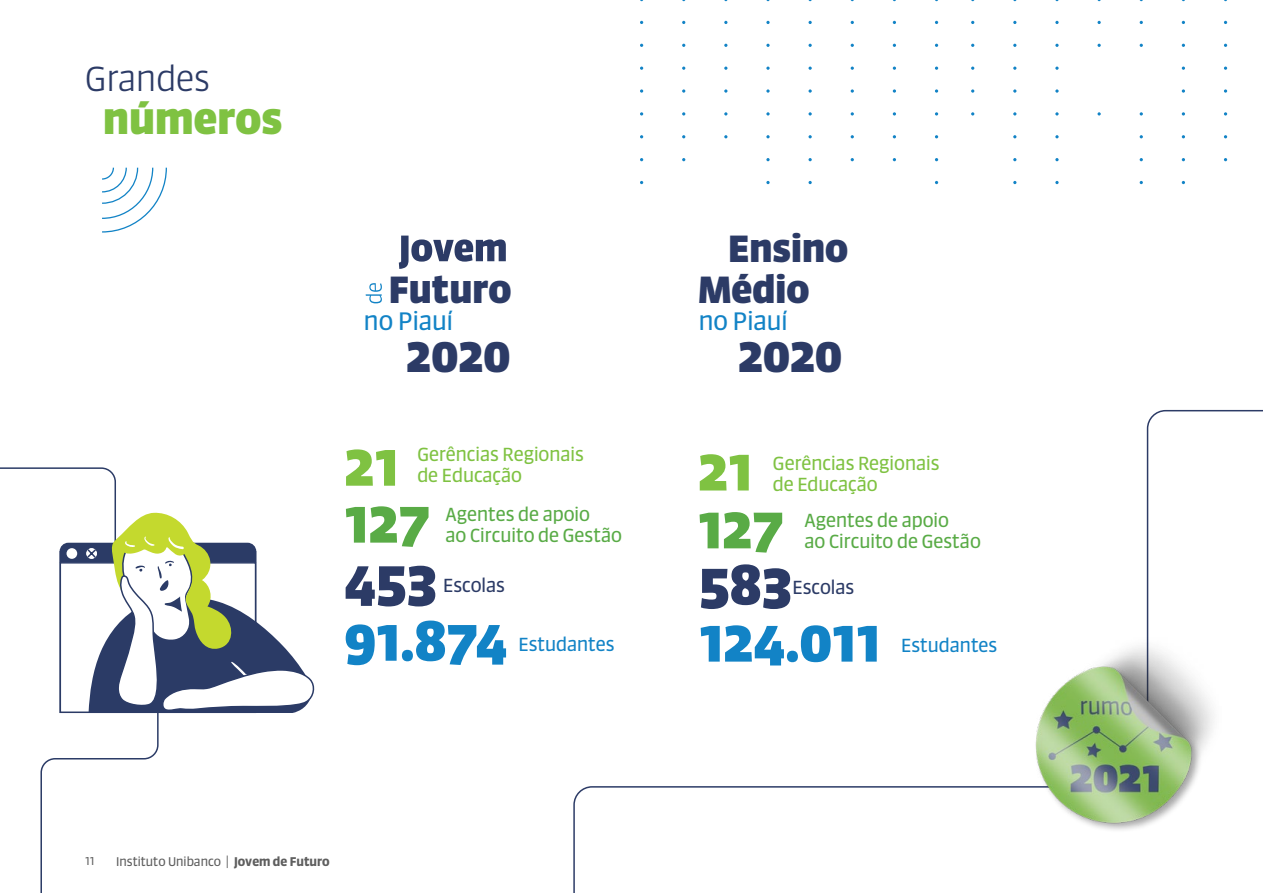
<style>
.page{position:relative;width:1263px;height:893px;background:#fff}
.page>*{position:absolute;margin:0;border:0;box-sizing:border-box;transform-origin:0 0}
.t1{font:900 54px "Sanuk Big Pro";color:#1283c6}
.t2{font:900 54px "Sanuk Big Pro";color:#59ab46}
.t3{font:900 54px "Sanuk Big Pro";color:#2c3b66}
.t4{font:900 54px "Sanuk Big Pro";color:#7fc242}
.t5{font:900 45px "Sanuk Big Pro";color:#2c3b66}
.t6{font:900 40.5px "Sanuk Big Pro";color:#7fc242}
.t7{font:900 36px "Sanuk Big Pro";color:#2c3b66}
.t8{font:300 33px "Sanuk Big Pro";color:#2c3b66}
.t9{font:24px "Sanuk Big Pro";color:#1283c6}
.t10{font:18px/21px "Sanuk Big Pro";color:#59ab46}
.t11{font:18px/21px "Sanuk Big Pro";color:#7fc242}
.t12{font:18px "Sanuk Big Pro";color:#1283c6}
.t13{font:18px "Sanuk Big Pro";color:#2c3b66}
.t14{font:12px "Sanuk Big Pro";color:#5e5e5e}
.t15{font:12px "Sanuk";color:#5e5e5e}
.s1{font-weight:700}
</style>
<div class="page">
<svg style="left:399px;top:236px;width:107px;height:33px"></svg>
<svg style="left:366px;top:283px;width:16px;height:20px"></svg>
<svg style="left:1224px;top:112px;width:3px;height:4px"></svg>
<svg style="left:1224px;top:89px;width:3px;height:4px"></svg>
<svg style="left:1182px;top:112px;width:3px;height:4px"></svg>
<svg style="left:1182px;top:89px;width:3px;height:4px"></svg>
<svg style="left:1140px;top:112px;width:3px;height:4px"></svg>
<svg style="left:1097px;top:112px;width:4px;height:4px"></svg>
<svg style="left:1097px;top:44px;width:4px;height:3px"></svg>
<svg style="left:1097px;top:21px;width:4px;height:3px"></svg>
<svg style="left:1055px;top:181px;width:4px;height:3px"></svg>
<svg style="left:1055px;top:158px;width:4px;height:3px"></svg>
<svg style="left:1055px;top:135px;width:4px;height:3px"></svg>
<svg style="left:1055px;top:112px;width:4px;height:4px"></svg>
<svg style="left:1055px;top:89px;width:4px;height:4px"></svg>
<svg style="left:1055px;top:67px;width:4px;height:3px"></svg>
<svg style="left:1055px;top:44px;width:4px;height:3px"></svg>
<svg style="left:1055px;top:21px;width:4px;height:3px"></svg>
<svg style="left:971px;top:112px;width:3px;height:4px"></svg>
<svg style="left:971px;top:89px;width:3px;height:4px"></svg>
<svg style="left:935px;top:112px;width:3px;height:4px"></svg>
<svg style="left:935px;top:89px;width:3px;height:4px"></svg>
<svg style="left:893px;top:112px;width:3px;height:4px"></svg>
<svg style="left:893px;top:89px;width:3px;height:4px"></svg>
<svg style="left:851px;top:112px;width:3px;height:4px"></svg>
<svg style="left:851px;top:89px;width:3px;height:4px"></svg>
<svg style="left:808px;top:181px;width:4px;height:3px"></svg>
<svg style="left:808px;top:158px;width:4px;height:3px"></svg>
<svg style="left:808px;top:112px;width:4px;height:4px"></svg>
<svg style="left:808px;top:89px;width:4px;height:4px"></svg>
<svg style="left:808px;top:44px;width:4px;height:3px"></svg>
<svg style="left:808px;top:21px;width:4px;height:3px"></svg>
<svg style="left:766px;top:181px;width:4px;height:3px"></svg>
<svg style="left:766px;top:158px;width:4px;height:3px"></svg>
<svg style="left:766px;top:135px;width:4px;height:3px"></svg>
<svg style="left:766px;top:112px;width:4px;height:4px"></svg>
<svg style="left:766px;top:89px;width:4px;height:4px"></svg>
<svg style="left:766px;top:67px;width:4px;height:3px"></svg>
<svg style="left:766px;top:44px;width:4px;height:3px"></svg>
<svg style="left:766px;top:21px;width:4px;height:3px"></svg>
<svg style="left:682px;top:112px;width:3px;height:4px"></svg>
<svg style="left:682px;top:89px;width:3px;height:4px"></svg>
<svg style="left:640px;top:112px;width:3px;height:4px"></svg>
<svg style="left:640px;top:89px;width:3px;height:4px"></svg>
<svg style="left:0;top:467px;width:159px;height:426px"></svg>
<svg style="left:60px;top:512px;width:255px;height:200px"></svg>
<svg style="left:573px;top:409px;width:690px;height:484px"></svg>
<img style="left:1020px;top:629px;width:207px;height:212px">
<svg style="left:102px;top:168px;width:65px;height:65px"></svg>
<h3 class="t8" style="left:85px;top:58px;width:126px">Grandes</h3>
<h3 class="t6" style="left:103px;top:92px;width:181px">números</h3>
<h3 class="t7" style="left:728px;top:226px;width:122px">Ensino</h3>
<h3 class="t7" style="left:389px;top:266px;width:124px">Futuro</h3>
<h3 class="t7" style="left:698px;top:266px;width:113px">Médio</h3>
<h3 class="t9" style="left:364px;top:306px;width:90px">no Piauí</h3>
<h3 class="t9" style="left:699px;top:306px;width:90px">no Piauí</h3>
<h2 class="t5" style="left:406px;top:326px;width:106px">2020</h2>
<h2 class="t5" style="left:738px;top:326px;width:106px">2020</h2>
<p class="t11" style="left:417px;top:443px;width:168px">Gerências Regionais de Educação</p>
<h1 class="t4" style="left:344px;top:431px;width:56px">21</h1>
<h1 class="t4" style="left:698px;top:436px;width:56px">21</h1>
<h1 class="t2" style="left:344px;top:488px;width:87px">127</h1>
<p class="t11" style="left:773px;top:452px;width:168px">Gerências Regionais de Educação</p>
<p class="t10" style="left:445px;top:504px;width:178px">Agentes de apoio<br>ao Circuito de Gestão</p>
<p class="t10" style="left:804px;top:509px;width:178px">Agentes de apoio<br>ao Circuito de Gestão</p>
<h1 class="t2" style="left:698px;top:494px;width:87px">127</h1>
<h1 class="t3" style="left:344px;top:547px;width:94px">453</h1>
<p class="t13" style="left:443px;top:574px;width:63px">Escolas</p>
<h1 class="t1" style="left:344px;top:606px;width:165px">91.874</h1>
<p class="t12" style="left:519px;top:633px;width:98px">Estudantes</p>
<h1 class="t3" style="left:699px;top:550px;width:94px">583</h1>
<p class="t13" style="left:792px;top:576px;width:63px">Escolas</p>
<h1 class="t1" style="left:699px;top:607px;width:183px">124.011</h1>
<p class="t12" style="left:901px;top:633px;width:98px">Estudantes</p>
<p class="t15" style="left:85px;top:853px;width:11px">11</p>
<p class="t14" style="left:116px;top:854px;width:215px">Instituto Unibanco | <span class="s1">Jovem de Futuro</span></p>
</div>
